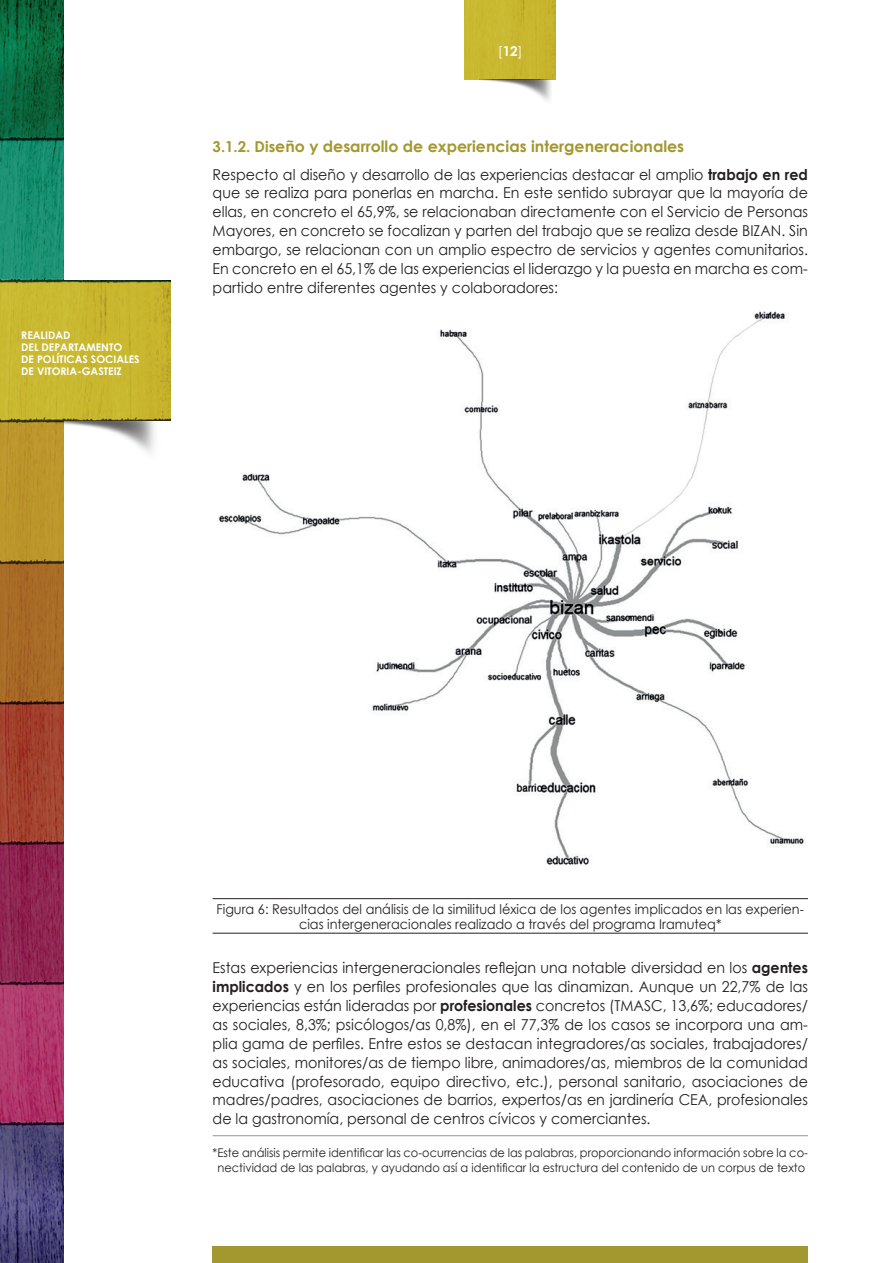
<style>
.page{position:relative;width:893px;height:1263px;background:#fff}
.page>*{position:absolute;margin:0;border:0;box-sizing:border-box;transform-origin:0 0}
.t1{font:700 15.75px "Century Gothic";color:#a39730}
.t2{font:15px/18.9px "Century Gothic";color:#231f20;text-align:justify;scale:.95 1}
.t3{font:13.5px/15px "Century Gothic";color:#231f20;text-align:center;scale:.95 1}
.t4{font:13.5px "Century Gothic";color:#fff}
.t5{font:12px/15px "Century Gothic";color:#231f20;text-align:center;scale:.95 1}
.t6{font:700 10.5px/12px "Century Gothic";color:#fff}
.s1{font-weight:700}
.s2{font-size:15px}
</style>
<div class="page">
<img style="left:0;top:101px;width:64px;height:1162px">
<img style="left:0;top:281px;width:170px;height:140px">
<img style="left:17px;top:421px;width:138px;height:43px">
<img style="left:0;top:0;width:64px;height:101px">
<div style="left:465px;top:0;width:91px;height:80px;background:#c8b730"></div>
<img style="left:481px;top:80px;width:70px;height:21px">
<div style="left:213px;top:1246px;width:595px;height:17px;background:#a39730"></div>
<hr style="left:213px;top:898px;width:595px;height:1px;background:#231f20">
<hr style="left:213px;top:933px;width:595px;height:1px;background:#231f20">
<img style="left:219px;top:311px;width:585px;height:554px">
<hr style="left:213px;top:1135px;width:595px;height:1px;background:#939598">
<p class="t6" style="left:21px;top:328px;width:120px">REALIDAD<br>DEL DEPARTAMENTO<br>DE POLÍTICAS SOCIALES<br>DE VITORIA-GASTEIZ</p>
<p class="t4" style="left:498px;top:43px;width:26px">[<span class="s1">12</span>]</p>
<p class="t1" style="left:213px;top:137px;width:473px"><span class="s2">3.1.2. Dis</span>eño y desarrollo de experiencias intergeneracionales</p>
<p class="t2" style="left:213px;top:164px;width:628px">Respecto al diseño y desarrollo de las experiencias destacar el amplio <span class="s1">trabajo en red </span>que se realiza para ponerlas en marcha. En este sentido subrayar que la mayoría de ellas, en concreto el 65,9%, se relacionaban directamente con el Servicio de Personas Mayores, en concreto se focalizan y parten del trabajo que se realiza desde BIZAN. Sin embargo, se relacionan con un amplio espectro de servicios y agentes comunitarios.<br>En concreto en el 65,1% de las experiencias el liderazgo y la puesta en marcha es com&shy;partido entre diferentes agentes y colaboradores:</p>
<p class="t3" style="left:217px;top:901px;width:620px">Figura 6: Resultados del análisis de la similitud léxica de los agentes implicados en las experien&shy;cias intergeneracionales realizado a través del programa Iramuteq*</p>
<p class="t2" style="left:213px;top:958px;width:628px">Estas experiencias intergeneracionales reflejan una notable diversidad en los <span class="s1">agentes implicados</span> y en los perfiles profesionales que las dinamizan. Aunque un 22,7% de las experiencias están lideradas por <span class="s1">profesionales</span> concretos (TMASC, 13,6%; educadores/ as sociales, 8,3%; psicólogos/as 0,8%), en el 77,3% de los casos se incorpora una am&shy;plia gama de perfiles. Entre estos se destacan integradores/as sociales, trabajadores/ as sociales, monitores/as de tiempo libre, animadores/as, miembros de la comunidad educativa (profesorado, equipo directivo, etc.), personal sanitario, asociaciones de madres/padres, asociaciones de barrios, expertos/as en jardinería CEA, profesionales de la gastronomía, personal de centros cívicos y comerciantes.</p>
<p class="t5" style="left:213px;top:1145px;width:628px">*Este análisis permite identificar las co-ocurrencias de las palabras, proporcionando información sobre la co&shy;nectividad de las palabras, y ayudando así a identificar la estructura del contenido de un corpus de texto</p>
</div>
